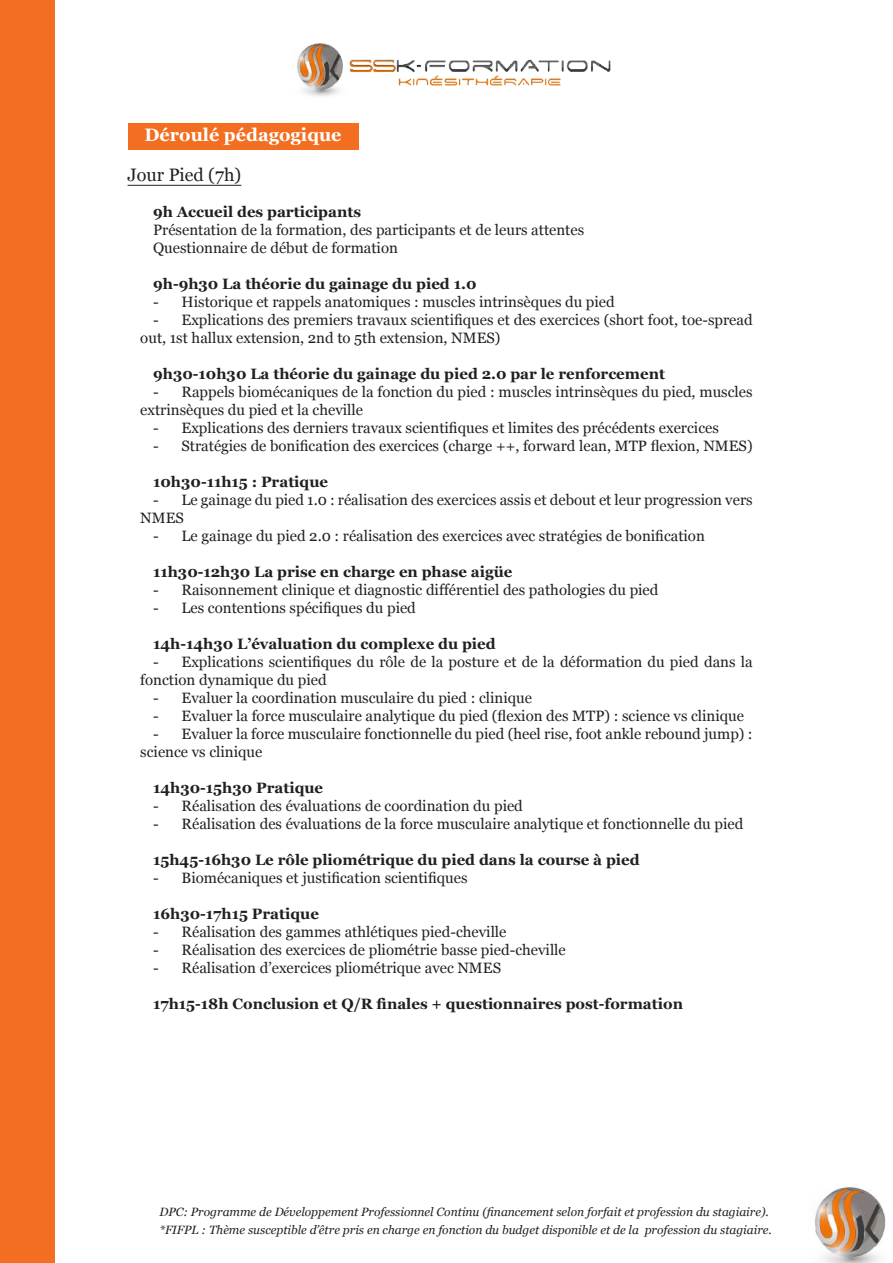
<style>
.page{position:relative;width:893px;height:1263px;background:#fff}
.page>*{position:absolute;margin:0;border:0;box-sizing:border-box;transform-origin:0 0}
.t1{font:700 18px "Georgia";color:#fff}
.t2{font:18px "Georgia";color:#231f20}
.t3{font:15px/18px "Georgia";color:#231f20}
.t4{font:700 15px "Georgia";color:#231f20}
.t5{font:italic 12px/18px "Georgia";color:#231f20}
</style>
<div class="page">
<img style="left:815px;top:1187px;width:71px;height:76px">
<img style="left:297px;top:43px;width:314px;height:85px">
<div style="left:0;top:0;width:54px;height:1263px;background:#f36e21"></div>
<div style="left:128px;top:123px;width:230px;height:26px;background:#f36e21"></div>
<hr style="left:128px;top:185px;width:113px;height:1px;background:#231f20">
<p class="t1" style="left:145px;top:121px;width:198px">Déroulé pédagogique</p>
<p class="t2" style="left:128px;top:161px;width:115px">Jour Pied (7h)</p>
<p class="t4" style="left:153px;top:200px;width:210px">9h Accueil des participants</p>
<p class="t3" style="left:153px;top:220px;width:433px">Présentation de la formation, des participants et de leurs attentes<br>Questionnaire de début de formation</p>
<p class="t4" style="left:153px;top:272px;width:325px">9h-9h30 La théorie du gainage du pied 1.0</p>
<p class="t3" style="left:153px;top:292px;width:463px">- Historique et rappels anatomiques : muscles intrinsèques du pied</p>
<p class="t3" style="left:140px;top:310px;width:614px;text-indent:13px">- Explications des premiers travaux scientifiques et des exercices (short foot, toe-spread out, 1st hallux extension, 2nd to 5th extension, NMES)</p>
<p class="t4" style="left:153px;top:362px;width:513px">9h30-10h30 La théorie du gainage du pied 2.0 par le renforcement</p>
<p class="t3" style="left:140px;top:382px;width:614px;text-indent:13px">- Rappels biomécaniques de la fonction du pied : muscles intrinsèques du pied, muscles extrinsèques du pied et la cheville</p>
<p class="t3" style="left:153px;top:418px;width:567px">- Explications des derniers travaux scientifiques et limites des précédents exercices</p>
<p class="t3" style="left:153px;top:436px;width:601px">- Stratégies de bonification des exercices (charge ++, forward lean, MTP flexion, NMES)</p>
<p class="t4" style="left:153px;top:470px;width:176px">10h30-11h15 : Pratique</p>
<p class="t3" style="left:140px;top:490px;width:614px;text-indent:13px">- Le gainage du pied 1.0 : réalisation des exercices assis et debout et leur progression vers<br>NMES</p>
<p class="t3" style="left:153px;top:526px;width:553px">- Le gainage du pied 2.0 : réalisation des exercices avec stratégies de bonification</p>
<p class="t4" style="left:153px;top:560px;width:361px">11h30-12h30 La prise en charge en phase aigüe</p>
<p class="t3" style="left:153px;top:580px;width:507px">- Raisonnement clinique et diagnostic différentiel des pathologies du pied</p>
<p class="t3" style="left:153px;top:598px;width:264px">- Les contentions spécifiques du pied</p>
<p class="t4" style="left:153px;top:632px;width:344px">14h-14h30 L’évaluation du complexe du pied</p>
<p class="t3" style="left:140px;top:652px;width:614px;text-indent:13px">- Explications scientifiques du rôle de la posture et de la déformation du pied dans la fonction dynamique du pied</p>
<p class="t3" style="left:153px;top:688px;width:381px">- Evaluer la coordination musculaire du pied : clinique</p>
<p class="t3" style="left:153px;top:706px;width:592px">- Evaluer la force musculaire analytique du pied (flexion des MTP) : science vs clinique</p>
<p class="t3" style="left:140px;top:724px;width:614px;text-indent:13px">- Evaluer la force musculaire fonctionnelle du pied (heel rise, foot ankle rebound jump) : science vs clinique</p>
<p class="t4" style="left:153px;top:776px;width:172px">14h30-15h30 Pratique</p>
<p class="t3" style="left:153px;top:796px;width:371px">- Réalisation des évaluations de coordination du pied</p>
<p class="t3" style="left:153px;top:814px;width:592px">- Réalisation des évaluations de la force musculaire analytique et fonctionnelle du pied</p>
<p class="t4" style="left:153px;top:848px;width:488px">15h45-16h30 Le rôle pliométrique du pied dans la course à pied</p>
<p class="t3" style="left:153px;top:868px;width:316px">- Biomécaniques et justification scientifiques</p>
<p class="t4" style="left:153px;top:902px;width:167px">16h30-17h15 Pratique</p>
<p class="t3" style="left:153px;top:922px;width:355px">- Réalisation des gammes athlétiques pied-cheville</p>
<p class="t3" style="left:153px;top:940px;width:414px">- Réalisation des exercices de pliométrie basse pied-cheville</p>
<p class="t3" style="left:153px;top:958px;width:349px">- Réalisation d’exercices pliométrique avec NMES</p>
<p class="t4" style="left:153px;top:992px;width:531px">17h15-18h Conclusion et Q/R finales + questionnaires post-formation</p>
<p class="t5" style="left:159px;top:1202px;width:614px">DPC: Programme de Développement Professionnel Continu (financement selon forfait et profession du stagiaire). *FIFPL : Thème susceptible d’être pris en charge en fonction du budget disponible et de la profession du stagiaire.</p>
</div>
